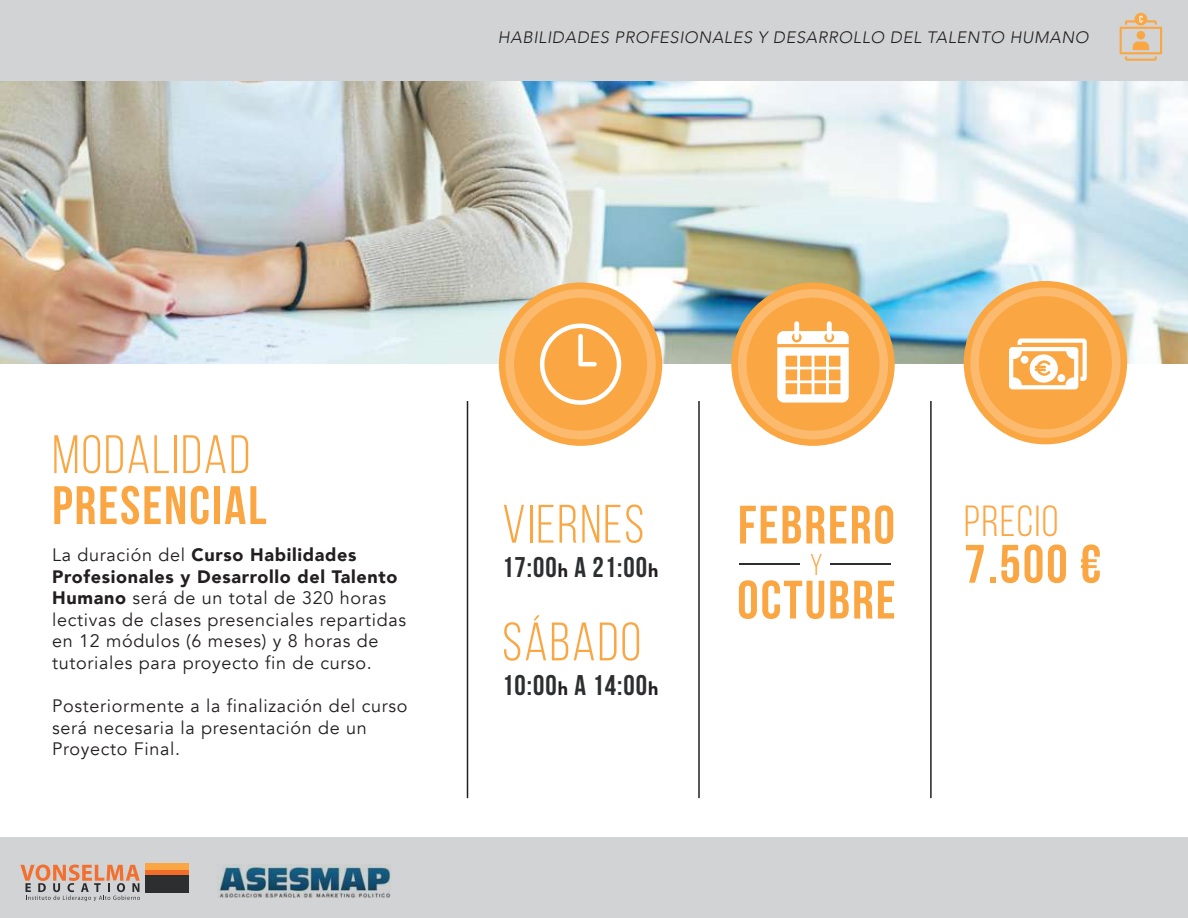
<style>
.page{position:relative;width:1188px;height:918px;background:#fff}
.page>*{position:absolute;margin:0;border:0;box-sizing:border-box;transform-origin:0 0}
.t1{font:54px "Bebas Neue";letter-spacing:.035em;color:#faa643}
.t2{font:54px "Bebas Neue";letter-spacing:.035em;color:#faa643}
.t3{font:43.5px "Bebas Neue";letter-spacing:.035em;color:#faa643}
.t4{font:30px "Bebas Neue";color:#faa643}
.t5{font:28.5px "Bebas Neue";letter-spacing:.035em;color:#2c2e30}
.t6{font:18px/21.6px "Avenir";letter-spacing:.035em;color:#231f20}
.t7{font:italic 300 16.5px "Avenir";letter-spacing:.035em;color:#231f20}
.s1{font-weight:900}
.s2{font-family:"Avenir";font-weight:900;font-size:18px;color:#231f20}
</style>
<div class="page">
<img style="left:0;top:80px;width:1188px;height:283px">
<div style="left:0;top:0;width:1188px;height:80px;background:#d1d3d4"></div>
<div style="left:0;top:838px;width:1188px;height:80px;background:#d1d3d4"></div>
<hr style="left:467px;top:401px;width:1px;height:397px;background:#231f20">
<hr style="left:930px;top:401px;width:2px;height:397px;background:#231f20">
<hr style="left:698px;top:401px;width:2px;height:397px;background:#231f20">
<hr style="left:739px;top:563px;width:61px;height:1px;background:#2c2e30">
<hr style="left:830px;top:563px;width:61px;height:1px;background:#2c2e30">
<div style="left:1135px;top:13px;width:12px;height:12px;background:#faa643;border-radius:50%"></div>
<svg style="left:1120px;top:16px;width:42px;height:45px"></svg>
<div style="left:499px;top:283px;width:163px;height:163px;background:#faa643;border-radius:50%"></div>
<div style="left:505px;top:289px;width:151px;height:150px;background:#fbba6d;border-radius:50%"></div>
<div style="left:514px;top:298px;width:133px;height:133px;background:#faa643;border-radius:50%"></div>
<svg style="left:540px;top:324px;width:81px;height:81px"></svg>
<div style="left:964px;top:281px;width:163px;height:163px;background:#faa643;border-radius:50%"></div>
<div style="left:970px;top:288px;width:151px;height:150px;background:#fbba6d;border-radius:50%"></div>
<div style="left:979px;top:296px;width:133px;height:133px;background:#faa643;border-radius:50%"></div>
<svg style="left:1009px;top:339px;width:78px;height:50px"></svg>
<div style="left:1021px;top:356px;width:8px;height:8px;background:#fff;border-radius:50%"></div>
<div style="left:1057px;top:374px;width:8px;height:8px;background:#fff;border-radius:50%"></div>
<div style="left:731px;top:283px;width:164px;height:163px;background:#faa643;border-radius:50%"></div>
<div style="left:738px;top:289px;width:150px;height:150px;background:#fbba6d;border-radius:50%"></div>
<div style="left:747px;top:298px;width:132px;height:133px;background:#faa643;border-radius:50%"></div>
<svg style="left:777px;top:321px;width:72px;height:82px"></svg>
<svg style="left:20px;top:865px;width:120px;height:36px"></svg>
<div style="left:145px;top:864px;width:44px;height:6px;background:#faa643"></div>
<div style="left:145px;top:870px;width:44px;height:6px;background:#f36d2a"></div>
<div style="left:145px;top:876px;width:44px;height:17px;background:#2c2e30"></div>
<img style="left:218px;top:864px;width:173px;height:33px">
<p class="t7" style="left:498px;top:27px;width:592px">HABILIDADES PROFESIONALES Y DESARROLLO DEL TALENTO HUMANO</p>
<h1 class="t2" style="left:52px;top:426px;width:199px">MODALIDAD</h1>
<h1 class="t1" style="left:52px;top:476px;width:216px">PRESENCIAL</h1>
<p class="t6" style="left:52px;top:544px;width:355px">La duración del <span class="s1">Curso Habilidades Profesionales y Desarrollo del Talento Humano</span> será de un total de 320 horas lectivas de clases presenciales repartidas en 12 módulos (6 meses) y 8 horas de tutoriales para proyecto fin de curso.</p>
<p class="t6" style="left:52px;top:696px;width:357px">Posteriormente a la finalización del curso será necesaria la presentación de un<br>Proyecto Final.</p>
<h1 class="t2" style="left:502px;top:495px;width:144px">VIERNES</h1>
<h3 class="t5" style="left:502px;top:552px;width:158px">17:00<span class="s2">h</span> A 21:00<span class="s2">h</span></h3>
<h1 class="t2" style="left:502px;top:613px;width:140px">SÁBADO</h1>
<h3 class="t5" style="left:502px;top:669px;width:158px">1O:00<span class="s2">h</span> A 14:00<span class="s2">h</span></h3>
<h1 class="t1" style="left:738px;top:495px;width:158px">FEBRERO</h1>
<h3 class="t4" style="left:810px;top:549px;width:14px">Y</h3>
<h1 class="t1" style="left:737px;top:570px;width:160px">OCTUBRE</h1>
<h2 class="t3" style="left:964px;top:498px;width:96px">PRECIO</h2>
<h1 class="t1" style="left:964px;top:534px;width:139px">7.500 €</h1>
</div>
